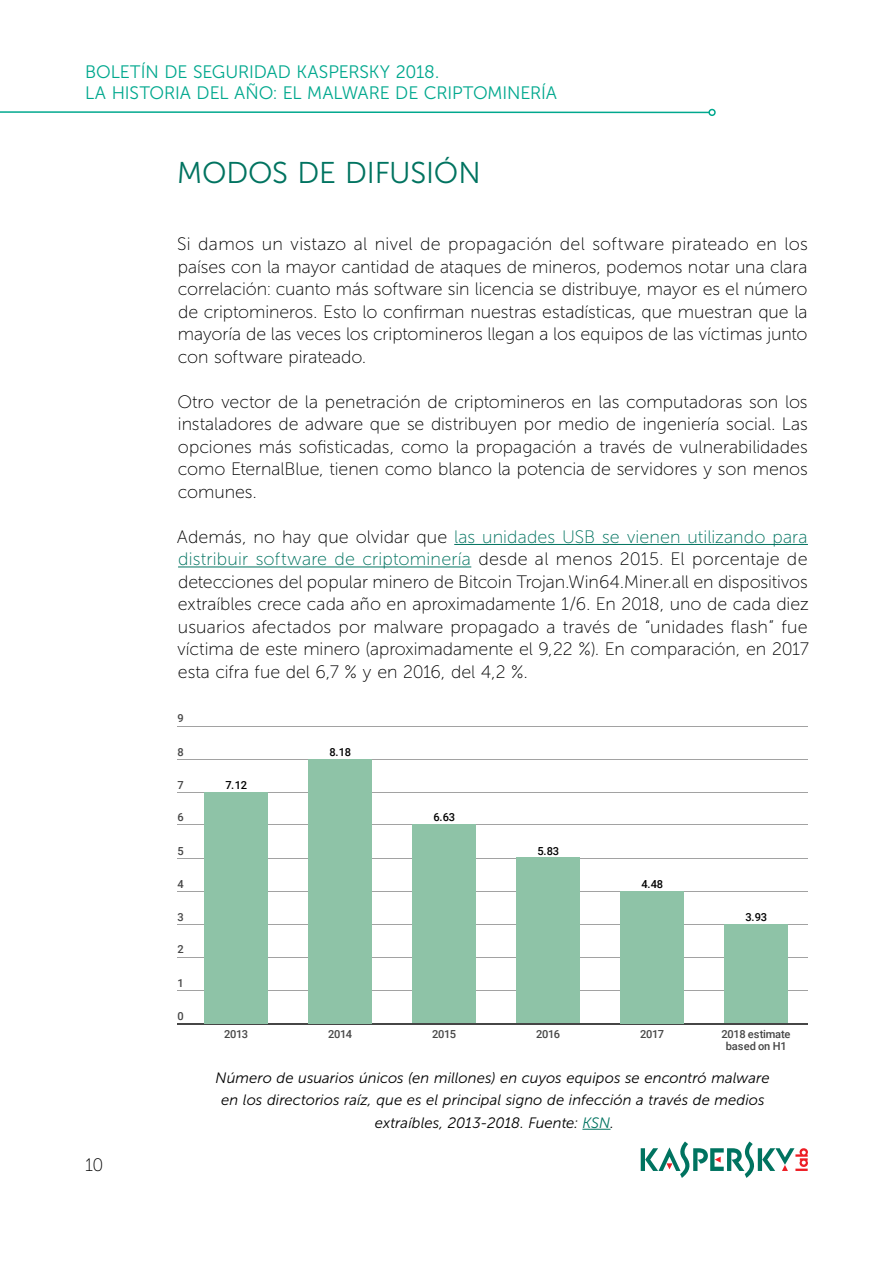
<style>
.page{position:relative;width:893px;height:1263px;background:#fff}
.page>*{position:absolute;margin:0;border:0;box-sizing:border-box;transform-origin:0 0}
.t1{font:30px "Museo Sans Cyrl 300";letter-spacing:-.005em;color:#007360}
.t2{font:18px/22.5px "Museo Sans Cyrl 100";letter-spacing:-.005em;color:#000;text-align:justify}
.t3{font:18px/21.6px "Museo Sans Cyrl 300";letter-spacing:-.005em;color:#00a88e}
.t4{font:italic 15px/22.5px "Museo Sans Cyrl 300";letter-spacing:.005em;color:#000;text-align:center}
.t5{font:500 11.1px/12.8px "Roboto";letter-spacing:-.03em;color:#464646;text-align:center}
.t6{font:500 11.1px "Roboto";letter-spacing:-.03em;color:#000}
.s1{color:#007360}
</style>
<div class="page">
<svg style="left:641px;top:1141px;width:167px;height:37px"></svg>
<hr style="left:0;top:111px;width:709px;height:2px;background:#00a88e">
<div style="left:708px;top:109px;width:8px;height:7px;border:2px solid #00a88e;border-radius:50%"></div>
<hr style="left:454px;top:544px;width:354px;height:1px;background:#007360">
<hr style="left:178px;top:566px;width:293px;height:1px;background:#007360">
<svg style="left:582px;top:1129px;width:29px;height:1px"></svg>
<hr style="left:178px;top:726px;width:630px;height:1px;background:#a2a2a2">
<hr style="left:178px;top:759px;width:630px;height:1px;background:#a2a2a2">
<hr style="left:178px;top:792px;width:630px;height:1px;background:#a2a2a2">
<hr style="left:178px;top:824px;width:630px;height:1px;background:#a2a2a2">
<hr style="left:178px;top:858px;width:630px;height:1px;background:#a2a2a2">
<hr style="left:178px;top:891px;width:630px;height:1px;background:#a2a2a2">
<hr style="left:178px;top:924px;width:630px;height:1px;background:#a2a2a2">
<hr style="left:178px;top:957px;width:630px;height:1px;background:#a2a2a2">
<hr style="left:178px;top:990px;width:630px;height:1px;background:#a2a2a2">
<hr style="left:178px;top:1023px;width:630px;height:2px;background:#464646">
<div style="left:204px;top:792px;width:64px;height:231px;background:#8ec3a7"></div>
<div style="left:308px;top:759px;width:64px;height:264px;background:#8ec3a7"></div>
<div style="left:412px;top:824px;width:64px;height:199px;background:#8ec3a7"></div>
<div style="left:516px;top:858px;width:64px;height:165px;background:#8ec3a7"></div>
<div style="left:620px;top:891px;width:64px;height:132px;background:#8ec3a7"></div>
<div style="left:724px;top:924px;width:64px;height:99px;background:#8ec3a7"></div>
<p class="t3" style="left:85px;top:61px;width:474px">BOLETÍN DE SEGURIDAD KASPERSKY 2018.<br>LA HISTORIA DEL AÑO: EL MALWARE DE CRIPTOMINERÍA</p>
<h1 class="t1" style="left:177px;top:156px;width:305px">MODOS DE DIFUSIÓN</h1>
<p class="t2" style="left:177px;top:233px;width:632px">Si damos un vistazo al nivel de propagación del software pirateado en los países con la mayor cantidad de ataques de mineros, podemos notar una clara correlación: cuanto más software sin licencia se distribuye, mayor es el número de criptomineros. Esto lo confirman nuestras estadísticas, que muestran que la mayoría de las veces los criptomineros llegan a los equipos de las víctimas junto con software pirateado.</p>
<p class="t2" style="left:177px;top:390px;width:632px">Otro vector de la penetración de criptomineros en las computadoras son los instaladores de adware que se distribuyen por medio de ingeniería social. Las opciones más sofisticadas, como la propagación a través de vulnerabilidades como EternalBlue, tienen como blanco la potencia de servidores y son menos comunes.</p>
<p class="t2" style="left:177px;top:525px;width:634px">Además, no hay que olvidar que <span class="s1">las unidades USB se vienen utilizando para distribuir software de criptominería</span> desde al menos 2015. El porcentaje de detecciones del popular minero de Bitcoin Trojan.Win64. Miner.all en dispositivos extraíbles crece cada año en aproximadamente 1/6. En 2018, uno de cada diez usuarios afectados por malware propagado a través de “unidades flash” fue víctima de este minero (aproximadamente el 9,22 %). En comparación, en 2017 esta cifra fue del 6,7 % y en 2016, del 4,2 %.</p>
<p class="t5" style="left:178px;top:712px;width:8px">9</p>
<p class="t5" style="left:178px;top:745px;width:8px">8</p>
<p class="t5" style="left:178px;top:778px;width:8px">7</p>
<p class="t5" style="left:178px;top:810px;width:8px">6</p>
<p class="t5" style="left:178px;top:844px;width:8px">5</p>
<p class="t5" style="left:178px;top:877px;width:8px">4</p>
<p class="t5" style="left:178px;top:910px;width:8px">3</p>
<p class="t5" style="left:178px;top:943px;width:8px">2</p>
<p class="t5" style="left:178px;top:976px;width:8px">1</p>
<p class="t5" style="left:178px;top:1009px;width:8px">0</p>
<p class="t5" style="left:224px;top:1027px;width:26px">2013</p>
<p class="t5" style="left:328px;top:1027px;width:26px">2014</p>
<p class="t5" style="left:432px;top:1027px;width:26px">2015</p>
<p class="t5" style="left:536px;top:1027px;width:26px">2016</p>
<p class="t5" style="left:640px;top:1027px;width:26px">2017</p>
<p class="t5" style="left:721px;top:1027px;width:71px">2018 estimate based on H1</p>
<p class="t6" style="left:329px;top:744px;width:23px">8.18</p>
<p class="t6" style="left:225px;top:777px;width:23px">7.12</p>
<p class="t6" style="left:433px;top:809px;width:23px">6.63</p>
<p class="t6" style="left:537px;top:843px;width:23px">5.83</p>
<p class="t6" style="left:641px;top:876px;width:23px">4.48</p>
<p class="t6" style="left:745px;top:909px;width:23px">3.93</p>
<p class="t2" style="left:85px;top:1154px;width:20px">10</p>
<p class="t4" style="left:216px;top:1066px;width:555px">Número de usuarios únicos (en millones) en cuyos equipos se encontró malware en los directorios raíz, que es el principal signo de infección a través de medios extraíbles, 2013-2018. Fuente: <span class="s1">KSN</span>.</p>
</div>
